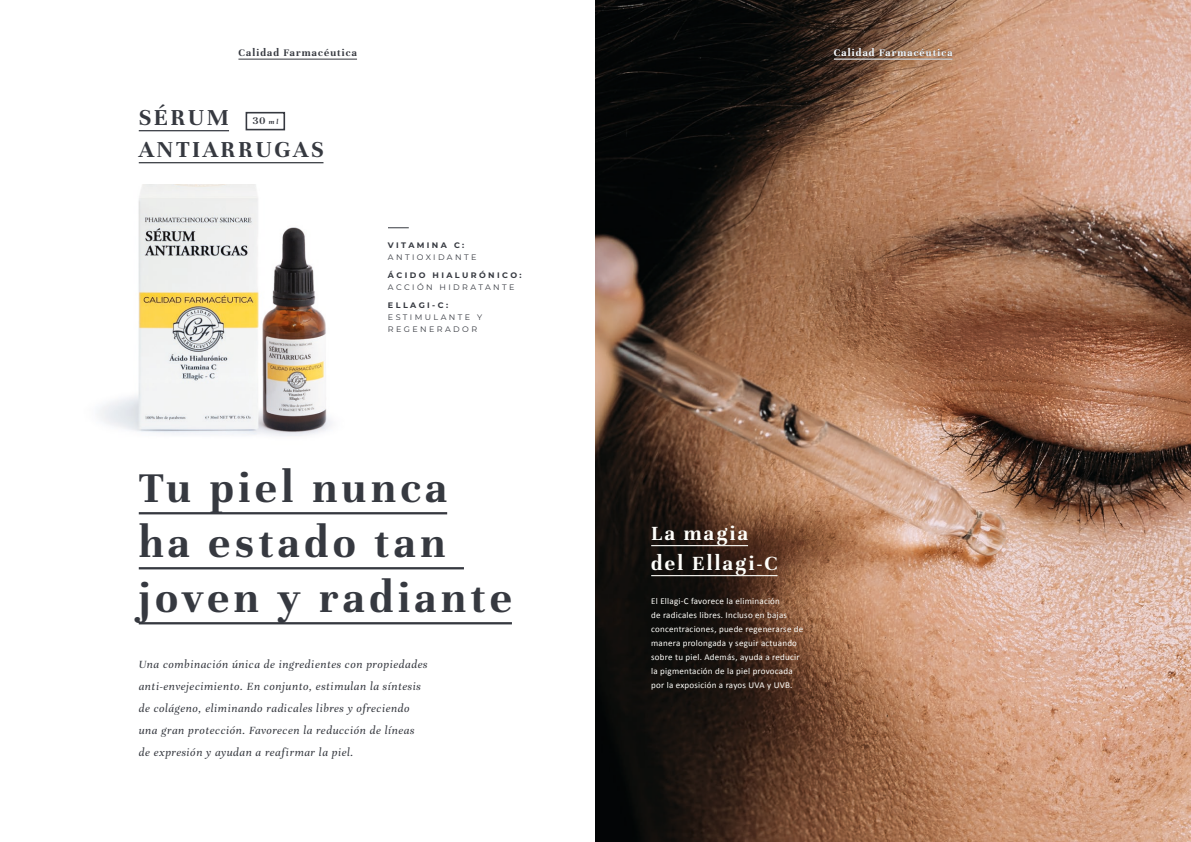
<style>
.page{position:relative;width:1191px;height:842px;background:#fff}
.page>*{position:absolute;margin:0;border:0;box-sizing:border-box;transform-origin:0 0}
.t1{font:700 46.2px/55px "Unna";letter-spacing:.1em;color:#363940}
.t2{font:700 25px/32px "Unna";letter-spacing:.1em;color:#363940}
.t3{font:700 22px "Unna";letter-spacing:.1em;color:#fffffb}
.t4{font:italic 12px/22px "Unna";letter-spacing:.05em;color:#363940}
.t5{font:700 11.2px "Unna";color:#363940}
.t6{font:700 11px "Unna";letter-spacing:.1em;color:#363940}
.t7{font:700 11px "Unna";letter-spacing:.1em;color:#fff}
.t8{font:9px/14px "Calibri";letter-spacing:.025em;color:#fffffb}
.t9{font:8px/12px "Montserrat";letter-spacing:.3em;color:#363940}
.t10{font:700 8px/12px "Montserrat";letter-spacing:.3em;color:#363940}
.t11{font:italic 700 7.2px "Unna";color:#363940}
.s1{font-weight:700}
.s2{font-weight:400}
</style>
<div class="page">
<img style="left:98px;top:185px;width:311px;height:251px">
<hr style="left:139px;top:512px;width:308px;height:2px;background:#363940">
<hr style="left:139px;top:567px;width:325px;height:2px;background:#363940">
<hr style="left:139px;top:622px;width:373px;height:2px;background:#363940">
<svg style="left:388px;top:227px;width:21px;height:1px"></svg>
<hr style="left:139px;top:130px;width:90px;height:1px;background:#363940">
<hr style="left:139px;top:162px;width:184px;height:1px;background:#363940">
<div style="left:246px;top:112px;width:39px;height:18px;border:2px solid #363940"></div>
<img style="left:595px;top:0;width:596px;height:842px">
<hr style="left:651px;top:545px;width:97px;height:1px;background:#fffffb">
<hr style="left:651px;top:575px;width:126px;height:1px;background:#fffffb">
<hr style="left:238px;top:59px;width:119px;height:1px;background:#363940">
<hr style="left:834px;top:59px;width:118px;height:1px;background:#fff">
<p class="t6" style="left:238px;top:45px;width:120px">Calidad Farmacéutica</p>
<p class="t7" style="left:834px;top:45px;width:120px">Calidad Farmacéutica</p>
<p class="t2" style="left:139px;top:99px;width:186px">SÉRUM<br>ANTIARRUGAS</p>
<p class="t5" style="left:253px;top:113px;width:14px">30</p>
<p class="t11" style="left:269px;top:117px;width:11px">m l</p>
<p class="t9" style="left:388px;top:239px;width:90px"><span class="s1">VITAMINA C:<br></span>ANTIOXIDANTE</p>
<p class="t10" style="left:388px;top:269px;width:135px">ÁCIDO HIALURÓNICO:<br><span class="s2">ACCIÓN HIDRATANTE</span></p>
<p class="t9" style="left:388px;top:299px;width:96px"><span class="s1">ELLAGI-C:<br></span>ESTIMULANTE Y<br>REGENERADOR</p>
<p class="t1" style="left:139px;top:457px;width:375px">Tu piel nunca<br>ha estado tan joven y radiante</p>
<p class="t4" style="left:139px;top:653px;width:290px">Una combinación única de ingredientes con propiedades anti-envejecimiento. En conjunto, estimulan la síntesis de colágeno, eliminando radicales libres y ofreciendo una gran protección. Favorecen la reducción de líneas de expresión y ayudan a reafirmar la piel.</p>
<p class="t3" style="left:651px;top:518px;width:98px">La magia</p>
<p class="t3" style="left:651px;top:548px;width:128px">del Ellagi-C</p>
<p class="t8" style="left:651px;top:594px;width:154px">El Ellagi-C favorece la eliminación<br>de radicales libres. Incluso en bajas concentraciones, puede regenerarse de manera prolongada y seguir actuando sobre tu piel. Además, ayuda a reducir la pigmentación de la piel provocada por la exposición a rayos UVA y UVB.</p>
</div>
